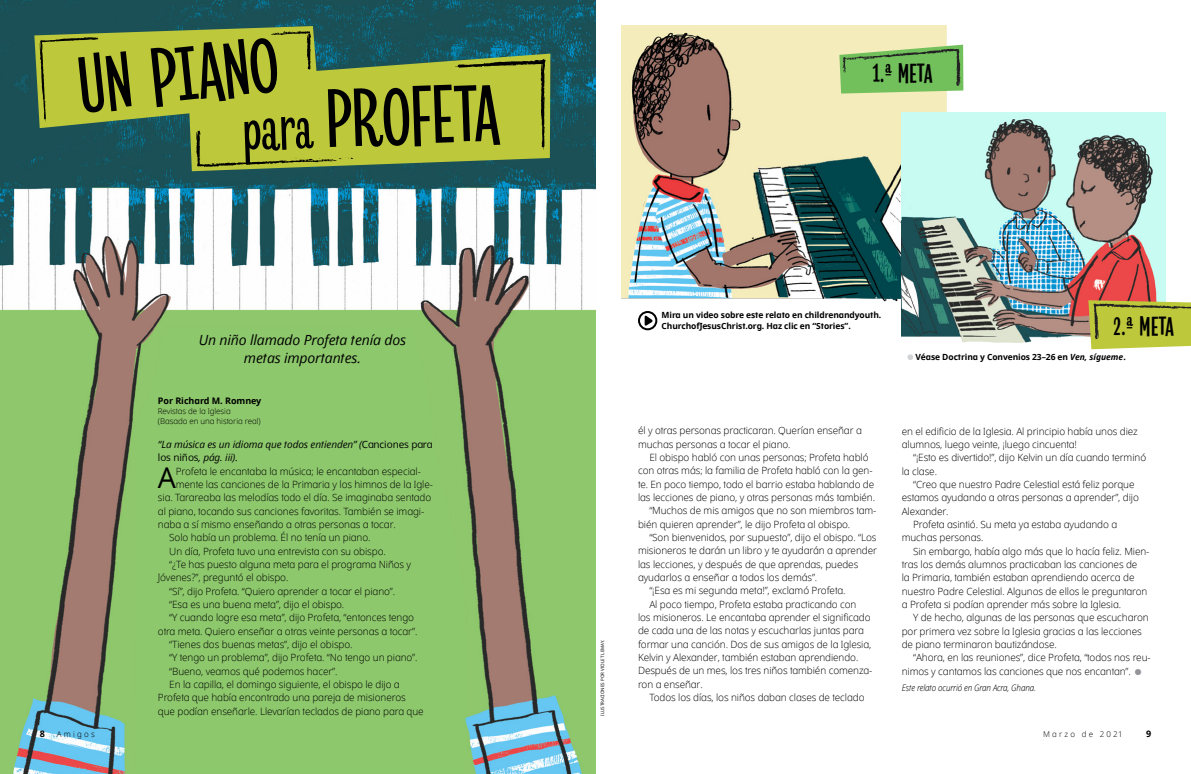
<style>
.page{position:relative;width:1191px;height:774px;background:#fff}
.page>*{position:absolute;margin:0;border:0;box-sizing:border-box;transform-origin:0 0}
.t1{font:700 80px "Revla Sans";color:#000}
.t2{font:28.7px "Dots Solidlds Lat";color:#000}
.t3{font:900 26px "Revla Sans";color:#000}
.t4{font:italic 14px/18px "Dots Solidlds Lat";letter-spacing:-.01em;color:#000;text-align:center}
.t5{font:300 10px/13.3px "Dots Solidlds Lat";letter-spacing:-.01em;color:#000}
.t6{font:italic 10px/13.3px "Dots Solidlds Lat";letter-spacing:-.01em;color:#000}
.t7{font:italic 300 9px "Dots Solid Condlds Lat";letter-spacing:-.01em;color:#000}
.t8{font:9px "Dots Solid lds Lat Bold";letter-spacing:-.005em;color:#000}
.t9{font:8.5px/11px "Dots Solid lds Lat Bold";letter-spacing:-.01em;color:#000}
.t10{font:300 8px/10px "Dots Solidlds Lat";letter-spacing:-.005em;color:#000}
.t11{font:300 8px "Dots Solidlds Lat";letter-spacing:.28em;color:#000}
.t12{font:4.5px "Dots Solidlds Lat";color:#000}
.s1{font-size:58px}
.s2{font-style:normal}
.s3{font-family:"Dots Solidlds Lat";font-weight:700;font-style:italic}
.s4{font-family:"Ding P Ilds Dpi";font-weight:400;font-size:8.5px;color:#939598}
</style>
<div class="page">
<img style="left:0;top:0;width:595px;height:774px">
<img style="left:621px;top:26px;width:326px;height:276px">
<svg style="left:188px;top:54px;width:362px;height:117px;fill:#bec83b"></svg>
<img style="left:901px;top:113px;width:264px;height:229px">
<svg style="left:34px;top:26px;width:319px;height:141px"></svg>
<svg style="left:455px;top:59px;width:90px;height:91px"></svg>
<svg style="left:839px;top:45px;width:124px;height:49px"></svg>
<svg style="left:1088px;top:300px;width:103px;height:49px"></svg>
<svg style="left:644px;top:315px;width:9px;height:11px"></svg>
<div style="left:638px;top:311px;width:19px;height:19px;border:2px solid #000;border-radius:50%"></div>
<svg style="left:907px;top:354px;width:6px;height:6px"></svg>
<h1 class="t1" style="left:72px;top:39px;width:204px;rotate:-6deg">UN PIANO</h1>
<h1 class="t1" style="left:240px;top:77px;width:259px;rotate:-2deg"><span class="s1">para</span> PROFETA</h1>
<h3 class="t4" style="left:199px;top:331px;width:209px">Un niño llamado Profeta tenía dos metas importantes.</h3>
<p class="t8" style="left:158px;top:394px;width:105px">Por Richard M. Romney</p>
<p class="t10" style="left:158px;top:406px;width:104px">Revistas de la Iglesia (Basado en una historia real)</p>
<p class="t6" style="left:158px;top:438px;width:276px">“La música es un idioma que todos entienden” (<span class="s2">Canciones para los niños</span>, pág. iii).</p>
<h2 class="t2" style="left:158px;top:456px;width:20px">A</h2>
<p class="t5" style="left:176px;top:464px;width:247px">Profeta le encantaba la música; le encantaban especial-</p>
<p class="t5" style="left:176px;top:478px;width:259px">mente las canciones de la Primaria y los himnos de la Igle-</p>
<p class="t5" style="left:158px;top:491px;width:275px">sia. Tarareaba las melodías todo el día. Se imaginaba sentado</p>
<p class="t5" style="left:158px;top:504px;width:268px">al piano, tocando sus canciones favoritas. También se imagi-</p>
<p class="t5" style="left:158px;top:518px;width:239px">naba a sí mismo enseñando a otras personas a tocar.</p>
<p class="t5" style="left:169px;top:531px;width:203px">Solo había un problema. Él no tenía un piano.</p>
<p class="t5" style="left:169px;top:544px;width:218px">Un día, Profeta tuvo una entrevista con su obispo.</p>
<p class="t5" style="left:169px;top:558px;width:243px">“¿Te has puesto alguna meta para el programa Niños y</p>
<p class="t5" style="left:158px;top:571px;width:132px">Jóvenes?”, preguntó el obispo.</p>
<p class="t5" style="left:169px;top:584px;width:227px">“Sí”, dijo Profeta. “Quiero aprender a tocar el piano”.</p>
<p class="t5" style="left:169px;top:598px;width:176px">“Esa es una buena meta”, dijo el obispo.</p>
<p class="t5" style="left:169px;top:611px;width:246px">“Y cuando logre esa meta”, dijo Profeta, “entonces tengo</p>
<p class="t5" style="left:158px;top:624px;width:261px">otra meta. Quiero enseñar a otras veinte personas a tocar”.</p>
<p class="t5" style="left:169px;top:638px;width:185px">“Tienes dos buenas metas”, dijo el obispo.</p>
<p class="t5" style="left:169px;top:651px;width:250px">“Y tengo un problema”, dijo Profeta. “No tengo un piano”.</p>
<p class="t5" style="left:169px;top:664px;width:170px">“Bueno, veamos qué podemos hacer”.</p>
<p class="t5" style="left:169px;top:677px;width:232px">En la capilla, el domingo siguiente, el obispo le dijo a</p>
<p class="t5" style="left:158px;top:691px;width:249px">Profeta que había encontrado una pareja de misioneros</p>
<p class="t5" style="left:158px;top:704px;width:267px">que podían enseñarle. Llevarían teclados de piano para que</p>
<h3 class="t3" style="left:872px;top:58px;width:62px">1.ª META</h3>
<p class="t12" style="left:599px;top:716px;width:78px;rotate:-90deg">ILUSTRACIONES POR VIOLET LEMAY.</p>
<p class="t9" style="left:661px;top:310px;width:221px">Mira un video sobre este relato en childrenandyouth.<br>ChurchofJesusChrist.org. Haz clic en “Stories”.</p>
<h3 class="t3" style="left:1113px;top:311px;width:62px">2.ª META</h3>
<p class="t9" style="left:915px;top:352px;width:212px">Véase Doctrina y Convenios 23–26 en <span class="s3">Ven, sígueme</span>.</p>
<p class="t5" style="left:638px;top:424px;width:225px">él y otras personas practicaran. Querían enseñar a muchas personas a tocar el piano.</p>
<p class="t5" style="left:649px;top:451px;width:221px">El obispo habló con unas personas; Profeta habló</p>
<p class="t5" style="left:638px;top:464px;width:236px">con otras más; la familia de Profeta habló con la gen-</p>
<p class="t5" style="left:638px;top:477px;width:238px">te. En poco tiempo, todo el barrio estaba hablando de</p>
<p class="t5" style="left:638px;top:491px;width:239px">las lecciones de piano, y otras personas más también.</p>
<p class="t5" style="left:649px;top:504px;width:229px">“Muchos de mis amigos que no son miembros tam-</p>
<p class="t5" style="left:638px;top:517px;width:214px">bién quieren aprender”, le dijo Profeta al obispo.</p>
<p class="t5" style="left:649px;top:531px;width:229px">“Son bienvenidos, por supuesto”, dijo el obispo. “Los</p>
<p class="t5" style="left:638px;top:544px;width:240px">misioneros te darán un libro y te ayudarán a aprender</p>
<p class="t5" style="left:638px;top:557px;width:222px">las lecciones, y después de que aprendas, puedes</p>
<p class="t5" style="left:638px;top:571px;width:181px">ayudarlos a enseñar a todos los demás”.</p>
<p class="t5" style="left:649px;top:584px;width:198px">“¡Esa es mi segunda meta!”, exclamó Profeta.</p>
<p class="t5" style="left:649px;top:597px;width:209px">Al poco tiempo, Profeta estaba practicando con</p>
<p class="t5" style="left:638px;top:611px;width:234px">los misioneros. Le encantaba aprender el significado</p>
<p class="t5" style="left:638px;top:624px;width:227px">de cada una de las notas y escucharlas juntas para</p>
<p class="t5" style="left:638px;top:637px;width:235px">formar una canción. Dos de sus amigos de la Iglesia,</p>
<p class="t5" style="left:638px;top:651px;width:222px">Kelvin y Alexander, también estaban aprendiendo.</p>
<p class="t5" style="left:638px;top:664px;width:236px">Después de un mes, los tres niños también comenza-</p>
<p class="t5" style="left:638px;top:677px;width:66px">ron a enseñar.</p>
<p class="t5" style="left:649px;top:691px;width:217px">Todos los días, los niños daban clases de teclado</p>
<p class="t5" style="left:901px;top:424px;width:237px">en el edificio de la Iglesia. Al principio había unos diez alumnos, luego veinte, ¡luego cincuenta!</p>
<p class="t5" style="left:901px;top:451px;width:246px;text-indent:11px">“¡Esto es divertido!”, dijo Kelvin un día cuando terminó la clase.</p>
<p class="t5" style="left:913px;top:478px;width:223px">“Creo que nuestro Padre Celestial está feliz porque</p>
<p class="t5" style="left:901px;top:491px;width:239px">estamos ayudando a otras personas a aprender”, dijo</p>
<p class="t5" style="left:901px;top:504px;width:48px">Alexander.</p>
<p class="t5" style="left:913px;top:518px;width:206px">Profeta asintió. Su meta ya estaba ayudando a</p>
<p class="t5" style="left:901px;top:531px;width:83px">muchas personas.</p>
<p class="t5" style="left:913px;top:544px;width:238px">Sin embargo, había algo más que lo hacía feliz. Mien-</p>
<p class="t5" style="left:901px;top:558px;width:237px">tras los demás alumnos practicaban las canciones de</p>
<p class="t5" style="left:901px;top:571px;width:234px">la Primaria, también estaban aprendiendo acerca de</p>
<p class="t5" style="left:901px;top:584px;width:247px">nuestro Padre Celestial. Algunos de ellos le preguntaron</p>
<p class="t5" style="left:901px;top:598px;width:221px">a Profeta si podían aprender más sobre la Iglesia.</p>
<p class="t5" style="left:913px;top:611px;width:237px">Y de hecho, algunas de las personas que escucharon</p>
<p class="t5" style="left:901px;top:624px;width:241px">por primera vez sobre la Iglesia gracias a las lecciones</p>
<p class="t5" style="left:901px;top:637px;width:157px">de piano terminaron bautizándose.</p>
<p class="t5" style="left:913px;top:651px;width:239px">“Ahora, en las reuniones”, dice Profeta, “todos nos reu-</p>
<p class="t5" style="left:901px;top:664px;width:241px">nimos y cantamos las canciones que nos encantan”. <span class="s4">●</span></p>
<p class="t7" style="left:901px;top:681px;width:136px">Este relato ocurrió en Gran Acra, Ghana.</p>
<p class="t8" style="left:40px;top:727px;width:7px">8</p>
<p class="t10" style="left:57px;top:729px;width:40px">Amigos</p>
<p class="t11" style="left:1043px;top:728px;width:81px">Marzo de 2021</p>
<p class="t8" style="left:1146px;top:727px;width:7px">9</p>
</div>
